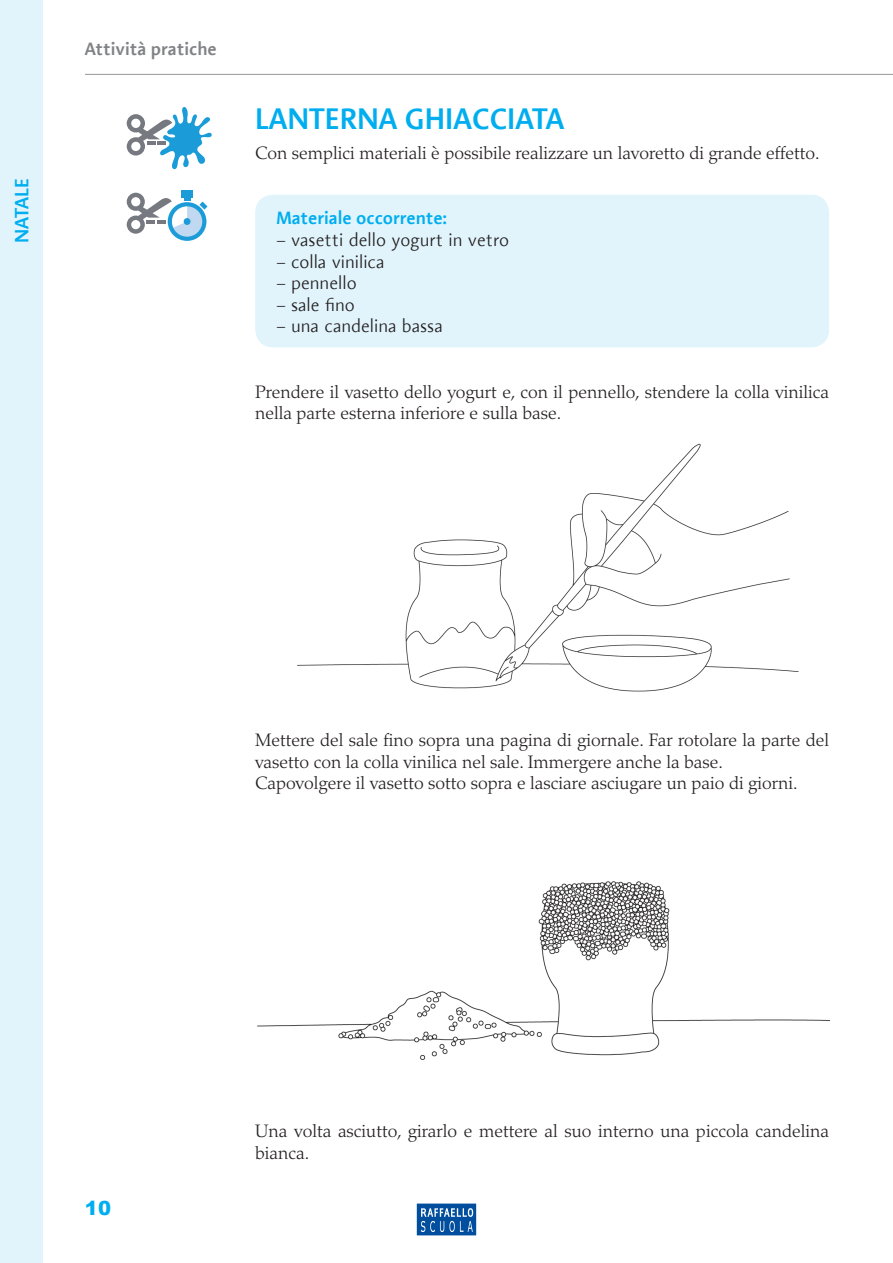
<style>
.page{position:relative;width:893px;height:1263px;background:#fff}
.page>*{position:absolute;margin:0;border:0;box-sizing:border-box;transform-origin:0 0}
.Titoletto_Aroma_Semi{font:600 30px "Aroma LT Com";color:#00aeef}
.t1{font:600 19.5px "Aroma LT Com";color:#00aeef}
.t2{font:900 19.5px "Arial";color:#00aeef}
.Base_Palatino_Light{font:300 18px/21.8px "Palatino";color:#231f20}
.t3{font:300 18px "Aroma LT Com";color:#231f20}
.Materiale_occorrente{font:600 18px "Aroma LT Com";color:#00aeef}
.t4{font:600 18px "Aroma LT Com";color:#808285}
</style>
<div class="page">
<div style="left:255px;top:194px;width:574px;height:154px;background:#e1f4fc;border-radius:18px"></div>
<img style="left:297px;top:443px;width:501px;height:249px">
<img style="left:257px;top:881px;width:572px;height:179px">
<div style="left:181px;top:191px;width:12px;height:7px;background:#1b9cd8"></div>
<svg style="left:127px;top:193px;width:80px;height:48px"></svg>
<div style="left:184px;top:218px;width:6px;height:7px;background:#1b9cd8;border-radius:50%"></div>
<svg style="left:127px;top:107px;width:85px;height:63px"></svg>
<div style="left:0;top:0;width:42px;height:1263px;background:#e1f4fc"></div>
<hr style="left:85px;top:74px;width:808px;height:1px;background:#939598">
<img style="left:416px;top:1203px;width:61px;height:33px">
<p class="t1" style="left:9px;top:243px;width:66px;rotate:-90deg">NATALE</p>
<p class="t4" style="left:85px;top:37px;width:133px">Attività pratiche</p>
<p class="Titoletto_Aroma_Semi" style="left:255px;top:99px;width:311px">LANTERNA GHIACCIATA</p>
<p class="Base_Palatino_Light" style="left:255px;top:143px;width:566px">Con semplici materiali è possibile realizzare un lavoretto di grande effetto.</p>
<p class="Materiale_occorrente" style="left:276px;top:206px;width:172px">Materiale occorrente:</p>
<p class="t3" style="left:276px;top:228px;width:234px">– vasetti dello yogurt in vetro</p>
<p class="t3" style="left:276px;top:250px;width:110px">– colla vinilica</p>
<p class="t3" style="left:276px;top:272px;width:82px">– pennello</p>
<p class="t3" style="left:276px;top:293px;width:80px">– sale fino</p>
<p class="t3" style="left:276px;top:315px;width:168px">– una candelina bassa</p>
<p class="Base_Palatino_Light" style="left:255px;top:381px;width:575px">Prendere il vasetto dello yogurt e, con il pennello, stendere la colla vinilica nella parte esterna inferiore e sulla base.</p>
<p class="Base_Palatino_Light" style="left:255px;top:729px;width:576px">Mettere del sale fino sopra una pagina di giornale. Far rotolare la parte del vasetto con la colla vinilica nel sale. Immergere anche la base.</p>
<p class="Base_Palatino_Light" style="left:255px;top:772px;width:544px">Capovolgere il vasetto sotto sopra e lasciare asciugare un paio di giorni.</p>
<p class="t2" style="left:85px;top:1193px;width:28px">10</p>
<p class="Base_Palatino_Light" style="left:255px;top:1120px;width:576px">Una volta asciutto, girarlo e mettere al suo interno una piccola candelina bianca.</p>
</div>
